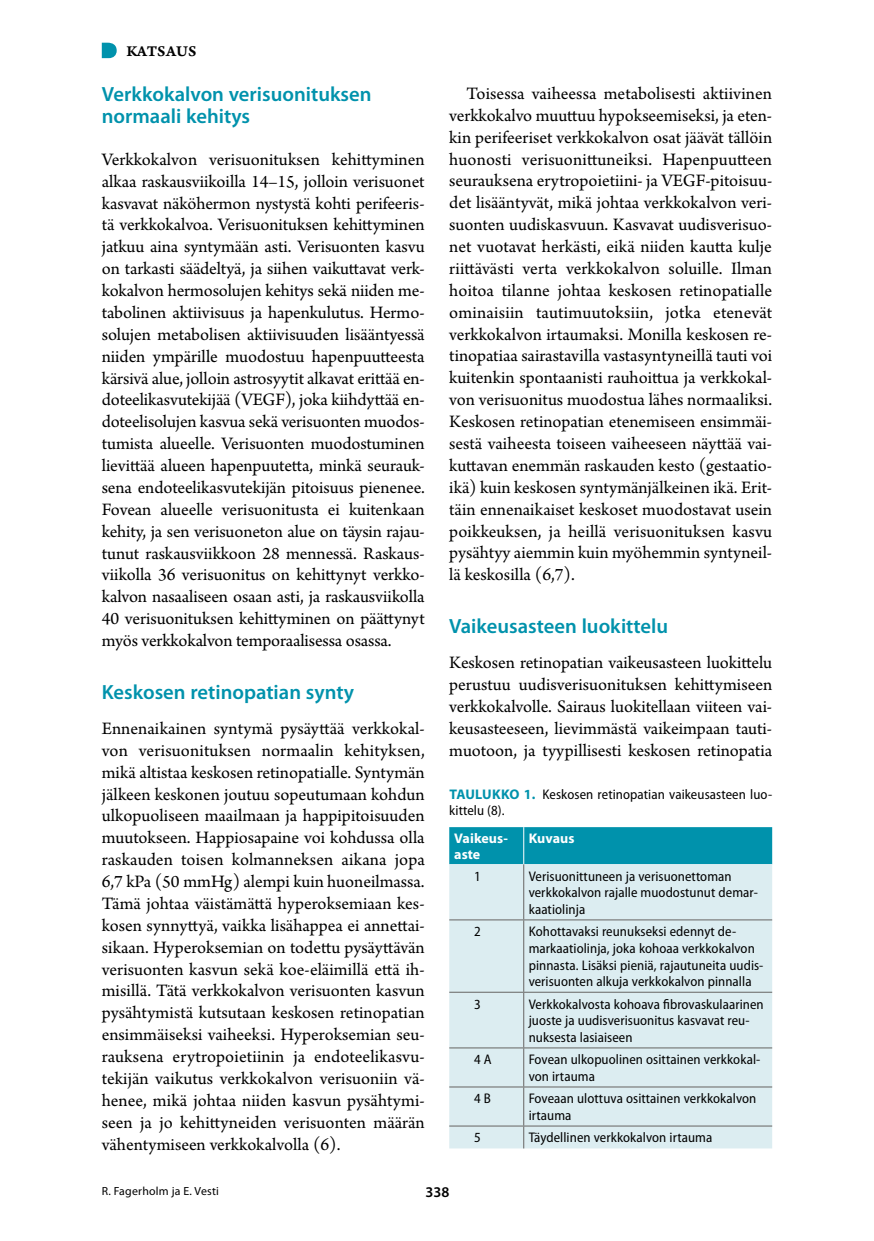
<style>
.page{position:relative;width:874px;height:1241px;background:#fff}
.page>*{position:absolute;margin:0;border:0;box-sizing:border-box;transform-origin:0 0}
.t1{font:600 20.65px/21.9px "Myriad Pro";color:#0092ac}
.t2{font:18.38px/21.9px "Arno Pro";letter-spacing:-.005em;color:#000;text-align:justify}
.t3{font:15.75px "Arno Pro Smbd Caption";letter-spacing:.005em;color:#000}
.t4{font:600 14.88px "Myriad Pro";color:#000}
.t5{font:semi-condensed 14px/16.6px "Myriad Pro";letter-spacing:.005em;color:#000}
.t6{font:700 14px/16.6px "Myriad Pro";letter-spacing:.005em;color:#fff}
.t7{font:11.9px "Myriad Pro";letter-spacing:.02em;color:#000}
.s1{font-weight:700;font-stretch:normal;color:#0092ac}
</style>
<div class="page">
<svg style="left:102px;top:43px;width:15px;height:15px"></svg>
<div style="left:449px;top:827px;width:322px;height:37px;background:#0092ac"></div>
<div style="left:449px;top:864px;width:322px;height:284px;background:#dcedf1"></div>
<hr style="left:523px;top:864px;width:1px;height:55px;background:#666462">
<hr style="left:449px;top:919px;width:74px;height:1px;background:#666462">
<hr style="left:523px;top:919px;width:248px;height:1px;background:#666462">
<hr style="left:523px;top:920px;width:1px;height:71px;background:#666462">
<hr style="left:449px;top:991px;width:74px;height:1px;background:#666462">
<hr style="left:523px;top:991px;width:248px;height:1px;background:#666462">
<hr style="left:523px;top:992px;width:1px;height:55px;background:#666462">
<hr style="left:449px;top:1047px;width:74px;height:1px;background:#666462">
<hr style="left:523px;top:1047px;width:248px;height:1px;background:#666462">
<hr style="left:523px;top:1048px;width:1px;height:38px;background:#666462">
<hr style="left:449px;top:1086px;width:74px;height:1px;background:#666462">
<hr style="left:523px;top:1086px;width:248px;height:1px;background:#666462">
<hr style="left:523px;top:1087px;width:1px;height:38px;background:#666462">
<hr style="left:449px;top:1125px;width:74px;height:1px;background:#666462">
<hr style="left:523px;top:1125px;width:248px;height:1px;background:#666462">
<svg style="left:523px;top:1126px;width:1px;height:22px"></svg>
<hr style="left:523px;top:827px;width:1px;height:37px;background:#fff">
<p class="t3" style="left:126px;top:41px;width:71px">KATSAUS</p>
<p class="t1" style="left:102px;top:83px;width:271px">Verkkokalvon verisuonituksen normaali kehitys</p>
<p class="t2" style="left:102px;top:149px;width:324px">Verkkokalvon verisuonituksen kehittyminen alkaa raskausviikoilla 14–15, jolloin verisuonet kasvavat näköhermon nystystä kohti perifeeris&shy;tä verkkokalvoa. Verisuonituksen kehittyminen jatkuu aina syntymään asti. Verisuonten kasvu on tarkasti säädeltyä, ja siihen vaikuttavat verk&shy;kokalvon hermosolujen kehitys sekä niiden me&shy;tabolinen aktiivisuus ja hapenkulutus. Hermo&shy;solujen metabolisen aktiivisuuden lisääntyessä niiden ympärille muodostuu hapenpuutteesta kärsivä alue, jolloin astrosyytit alkavat erittää en&shy;doteelikasvutekijää (VEGF), joka kiihdyttää en&shy;doteelisolujen kasvua sekä verisuonten muodos&shy;tumista alueelle. Verisuonten muodostuminen lievittää alueen hapenpuutetta, minkä seurauk&shy;sena endoteelikasvutekijän pitoisuus pienenee.<br>Fovean alueelle verisuonitusta ei kuitenkaan kehity, ja sen verisuoneton alue on täysin rajau&shy;tunut raskausviikkoon 28 mennessä. Raskaus&shy;viikolla 36 verisuonitus on kehittynyt verkko&shy;kalvon nasaaliseen osaan asti, ja raskausviikolla 40 verisuonituksen kehittyminen on päättynyt myös verkkokalvon temporaalisessa osassa.</p>
<p class="t1" style="left:102px;top:680px;width:253px">Keskosen retinopatian synty</p>
<p class="t2" style="left:102px;top:718px;width:324px">Ennenaikainen syntymä pysäyttää verkkokal&shy;von verisuonituksen normaalin kehityksen, mikä altistaa keskosen retinopatialle. Syntymän jälkeen keskonen joutuu sopeutumaan kohdun ulkopuoliseen maailmaan ja happipitoisuuden muutokseen. Happiosapaine voi kohdussa olla raskauden toisen kolmanneksen aikana jopa 6,7 kPa (50 mmHg) alempi kuin huoneilmassa.<br>Tämä johtaa väistämättä hyperoksemiaan kes&shy;kosen synnyttyä, vaikka lisähappea ei annettai&shy;sikaan. Hyperoksemian on todettu pysäyttävän verisuonten kasvun sekä koe-eläimillä että ih&shy;misillä. Tätä verkkokalvon verisuonten kasvun pysähtymistä kutsutaan keskosen retinopatian ensimmäiseksi vaiheeksi. Hyperoksemian seu&shy;rauksena erytropoietiinin ja endoteelikasvu&shy;tekijän vaikutus verkkokalvon verisuoniin vä&shy;henee, mikä johtaa niiden kasvun pysähtymi&shy;seen ja jo kehittyneiden verisuonten määrän vähentymiseen verkkokalvolla (6).</p>
<p class="t2" style="left:449px;top:83px;width:324px;text-indent:17px">Toisessa vaiheessa metabolisesti aktiivinen verkkokalvo muuttuu hypokseemiseksi, ja eten&shy;kin perifeeriset verkkokalvon osat jäävät tällöin huonosti verisuonittuneiksi. Hapenpuutteen seurauksena erytropoietiini- ja VEGF-pitoisuu&shy;det lisääntyvät, mikä johtaa verkkokalvon veri&shy;suonten uudiskasvuun. Kasvavat uudisverisuo&shy;net vuotavat herkästi, eikä niiden kautta kulje riittävästi verta verkkokalvon soluille. Ilman hoitoa tilanne johtaa keskosen retinopatialle ominaisiin tautimuutoksiin, jotka etenevät verkkokalvon irtaumaksi. Monilla keskosen re&shy;tinopatiaa sairastavilla vastasyntyneillä tauti voi kuitenkin spontaanisti rauhoittua ja verkkokal&shy;von verisuonitus muodostua lähes normaaliksi.<br>Keskosen retinopatian etenemiseen ensimmäi&shy;sestä vaiheesta toiseen vaiheeseen näyttää vai&shy;kuttavan enemmän raskauden kesto (gestaatio&shy;ikä) kuin keskosen syntymänjälkeinen ikä. Erit&shy;täin ennenaikaiset keskoset muodostavat usein poikkeuksen, ja heillä verisuonituksen kasvu pysähtyy aiemmin kuin myöhemmin syntyneil&shy;lä keskosilla (6,7).</p>
<p class="t1" style="left:449px;top:614px;width:220px">Vaikeusasteen luokittelu</p>
<p class="t2" style="left:449px;top:652px;width:324px">Keskosen retinopatian vaikeusasteen luokittelu perustuu uudisverisuonituksen kehittymiseen verkkokalvolle. Sairaus luokitellaan viiteen vai&shy;keusasteeseen, lievimmästä vaikeimpaan tauti&shy;muotoon, ja tyypillisesti keskosen retinopatia</p>
<p class="t5" style="left:449px;top:785px;width:324px"><span class="s1">TAULUKKO 1.</span> Keskosen retinopatian vaikeusasteen luo‑ kittelu (8).</p>
<p class="t6" style="left:454px;top:829px;width:55px">Vaikeus&shy;aste</p>
<p class="t6" style="left:528px;top:829px;width:47px">Kuvaus</p>
<p class="t5" style="left:474px;top:867px;width:8px">1</p>
<p class="t5" style="left:528px;top:867px;width:231px">Verisuonittuneen ja verisuonettoman verkkokalvon rajalle muodostunut demar‑ kaatiolinja</p>
<p class="t5" style="left:474px;top:923px;width:8px">2</p>
<p class="t5" style="left:528px;top:923px;width:236px">Kohottavaksi reunukseksi edennyt de‑ markaatiolinja, joka kohoaa verkkokalvon pinnasta. Lisäksi pieniä, rajautuneita uudis‑ verisuonten alkuja verkkokalvon pinnalla</p>
<p class="t5" style="left:474px;top:995px;width:8px">3</p>
<p class="t5" style="left:528px;top:995px;width:236px">Verkkokalvosta kohoava fibrovaskulaarinen juoste ja uudisverisuonitus kasvavat reu‑ nuksesta lasiaiseen</p>
<p class="t5" style="left:474px;top:1050px;width:19px">4A</p>
<p class="t5" style="left:528px;top:1050px;width:233px">Fovean ulkopuolinen osittainen verkkokal‑ von irtauma</p>
<p class="t5" style="left:474px;top:1089px;width:18px">4B</p>
<p class="t5" style="left:528px;top:1089px;width:229px">Foveaan ulottuva osittainen verkkokalvon irtauma</p>
<p class="t5" style="left:474px;top:1128px;width:8px">5</p>
<p class="t5" style="left:528px;top:1128px;width:185px">Täydellinen verkkokalvon irtauma</p>
<p class="t7" style="left:102px;top:1183px;width:119px">R. Fagerholm ja E. Vesti</p>
<p class="t4" style="left:425px;top:1182px;width:25px">338</p>
</div>
